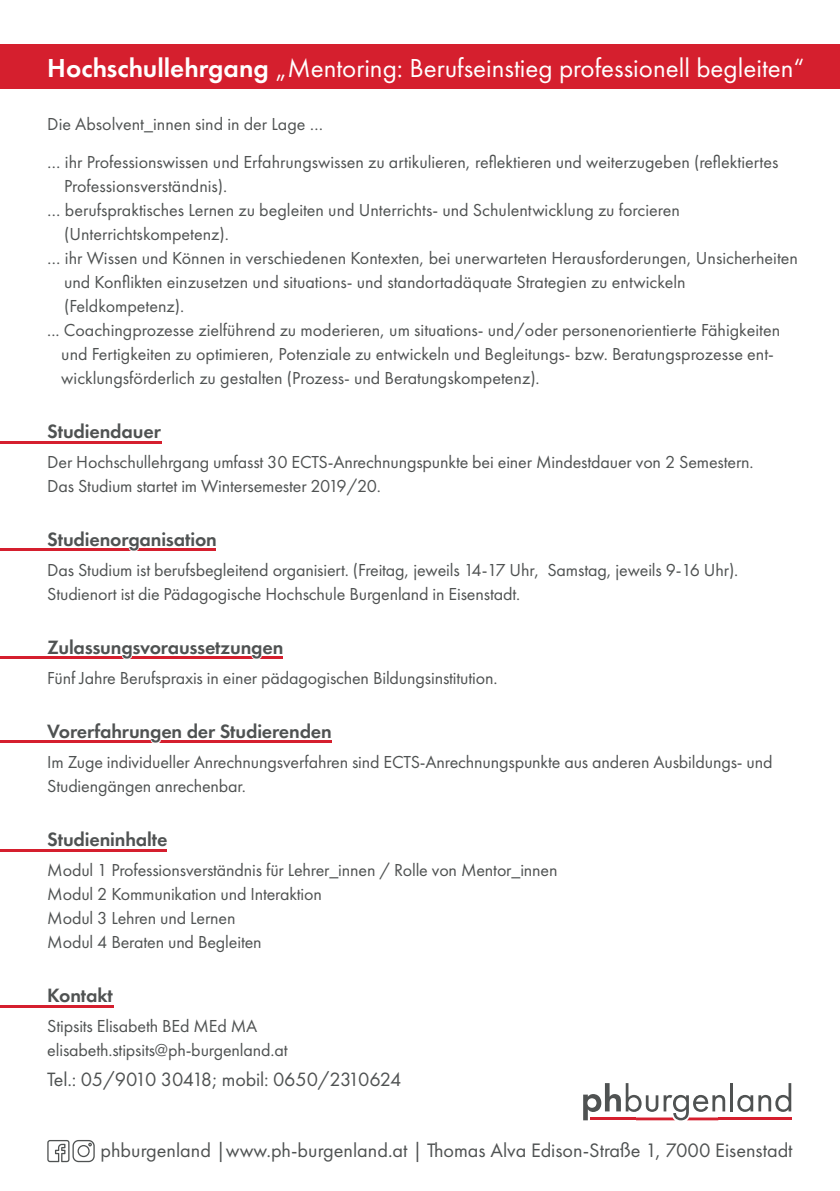
<style>
.page{position:relative;width:840px;height:1191px;background:#fff}
.page>*{position:absolute;margin:0;border:0;box-sizing:border-box;transform-origin:0 0}
.t1{font:27px "Futura PT";color:#fff}
.t2{font:20.2px "Futura PT";color:#4f5252}
.t3{font:600 20px "Futura PT";letter-spacing:-.01em;color:#4f5252}
.t4{font:20px "Futura PT";letter-spacing:-.01em;color:#4f5252}
.t5{font:18px/24px "Futura PT";letter-spacing:-.01em;color:#4f5252}
.s1{font-weight:600}
</style>
<div class="page">
<div style="left:0;top:45px;width:839px;height:44px;background:#d51f2e"></div>
<hr style="left:730px;top:1083px;width:2px;height:28px;background:#4f5252">
<svg style="left:737px;top:1095px;width:15px;height:16px"></svg>
<svg style="left:758px;top:1083px;width:32px;height:28px"></svg>
<hr style="left:773px;top:1117px;width:17px;height:3px;background:#d51f2e">
<hr style="left:744px;top:1117px;width:29px;height:3px;background:#d51f2e">
<hr style="left:718px;top:1117px;width:26px;height:3px;background:#d51f2e">
<svg style="left:583px;top:1083px;width:141px;height:37px"></svg>
<hr style="left:610px;top:1117px;width:25px;height:3px;background:#d51f2e">
<hr style="left:590px;top:1117px;width:20px;height:3px;background:#d51f2e">
<svg style="left:47px;top:1140px;width:48px;height:22px"></svg>
<hr style="left:0;top:548px;width:216px;height:3px;background:#d51f2e">
<hr style="left:0;top:740px;width:331px;height:3px;background:#d51f2e">
<hr style="left:0;top:1005px;width:113px;height:2px;background:#d51f2e">
<div style="left:129px;top:545px;width:10px;height:6px;background:#fff;border-radius:50%"></div>
<hr style="left:0;top:441px;width:161px;height:2px;background:#d51f2e">
<hr style="left:0;top:656px;width:282px;height:3px;background:#d51f2e">
<div style="left:251px;top:653px;width:10px;height:6px;background:#fff;border-radius:50%"></div>
<div style="left:122px;top:653px;width:10px;height:6px;background:#fff;border-radius:50%"></div>
<div style="left:151px;top:737px;width:10px;height:6px;background:#fff;border-radius:50%"></div>
<hr style="left:0;top:849px;width:167px;height:2px;background:#d51f2e">
<p class="t1" style="left:47px;top:52px;width:758px"><span class="s1">Hochschullehrgang</span> „Mentoring: Berufseinstieg professionell begleiten“</p>
<p class="t5" style="left:47px;top:112px;width:277px">Die Absolvent_innen sind in der Lage …</p>
<p class="t5" style="left:47px;top:150px;width:732px">… ihr Professionswissen und Erfahrungswissen zu artikulieren, reflektieren und weiterzugeben (reflektiertes</p>
<p class="t5" style="left:64px;top:174px;width:165px">Professionsverständnis).</p>
<p class="t5" style="left:47px;top:198px;width:633px">… berufspraktisches Lernen zu begleiten und Unterrichts- und Schulentwicklung zu forcieren</p>
<p class="t5" style="left:64px;top:222px;width:166px">(Unterrichtskompetenz).</p>
<p class="t5" style="left:47px;top:246px;width:751px">… ihr Wissen und Können in verschiedenen Kontexten, bei unerwarteten Herausforderungen, Unsicherheiten</p>
<p class="t5" style="left:64px;top:270px;width:622px">und Konflikten einzusetzen und situations- und standortadäquate Strategien zu entwickeln</p>
<p class="t5" style="left:64px;top:294px;width:122px">(Feldkompetenz).</p>
<p class="t5" style="left:61px;top:318px;width:720px;text-indent:-14px">... Coachingprozesse zielführend zu moderieren, um situations- und/oder personenorientierte Fähigkeiten und Fertigkeiten zu optimieren, Potenziale zu entwickeln und Begleitungs- bzw. Beratungsprozesse ent&shy;wicklungsförderlich zu gestalten (Prozess- und Beratungskompetenz).</p>
<p class="t3" style="left:47px;top:419px;width:115px">Studiendauer</p>
<p class="t5" style="left:47px;top:450px;width:707px">Der Hochschullehrgang umfasst 30 ECTS-Anrechnungspunkte bei einer Mindestdauer von 2 Semestern.</p>
<p class="t5" style="left:47px;top:474px;width:335px">Das Studium startet im Wintersemester 2019/20.</p>
<p class="t3" style="left:47px;top:527px;width:171px">Studienorganisation</p>
<p class="t5" style="left:47px;top:558px;width:692px">Das Studium ist berufsbegleitend organisiert. (Freitag, jeweils 14-17 Uhr, Samstag, jeweils 9-16 Uhr).<br>Studienort ist die Pädagogische Hochschule Burgenland in Eisenstadt.</p>
<p class="t3" style="left:47px;top:635px;width:237px">Zulassungsvoraussetzungen</p>
<p class="t5" style="left:47px;top:666px;width:451px">Fünf Jahre Berufspraxis in einer pädagogischen Bildungsinstitution.</p>
<p class="t3" style="left:47px;top:719px;width:286px">Vorerfahrungen der Studierenden</p>
<p class="t5" style="left:47px;top:750px;width:726px">Im Zuge individueller Anrechnungsverfahren sind ECTS-Anrechnungspunkte aus anderen Ausbildungs- und</p>
<p class="t5" style="left:47px;top:774px;width:200px">Studiengängen anrechenbar.</p>
<p class="t3" style="left:47px;top:827px;width:122px">Studieninhalte</p>
<p class="t5" style="left:47px;top:858px;width:511px">Modul 1 Professionsverständnis für Lehrer_innen / Rolle von Mentor_innen</p>
<p class="t5" style="left:47px;top:882px;width:276px">Modul 2 Kommunikation und Interaktion</p>
<p class="t5" style="left:47px;top:906px;width:190px">Modul 3 Lehren und Lernen</p>
<p class="t5" style="left:47px;top:930px;width:216px">Modul 4 Beraten und Begleiten</p>
<p class="t3" style="left:47px;top:983px;width:67px">Kontakt</p>
<p class="t5" style="left:47px;top:1014px;width:211px">Stipsits Elisabeth BEd MEd MA</p>
<p class="t5" style="left:47px;top:1038px;width:242px">elisabeth.stipsits@ph-burgenland.at</p>
<p class="t4" style="left:47px;top:1067px;width:355px">Tel.: 05/9010 30418; mobil: 0650/2310624</p>
<p class="t2" style="left:100px;top:1138px;width:693px">phburgenland |www.ph-burgenland.at | Thomas Alva Edison-Straße 1, 7000 Eisenstadt</p>
</div>
